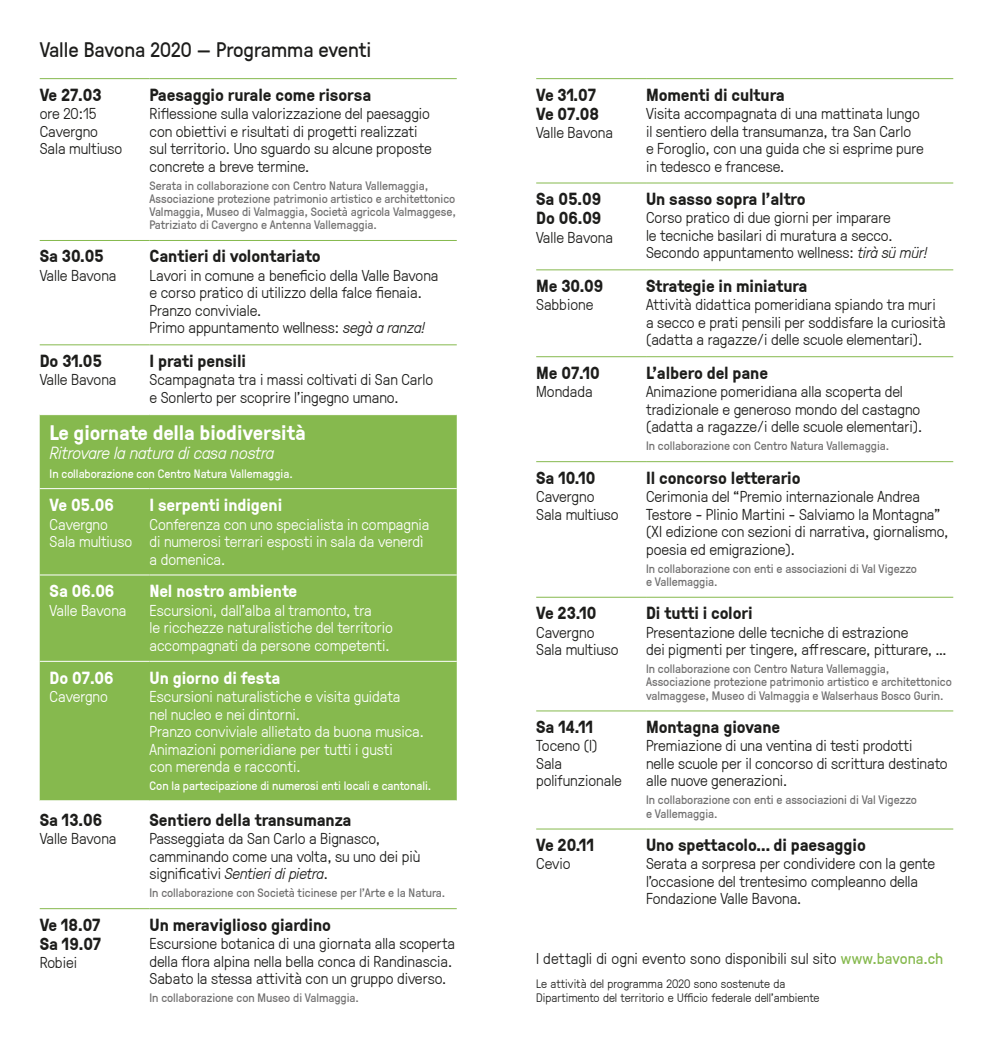
<style>
.page{position:relative;width:993px;height:1042px;background:#fff}
.page>*{position:absolute;margin:0;border:0;box-sizing:border-box;transform-origin:0 0}
.t1{font:21px "GT Pressura";color:#1d1d1b}
.t2{font:700 21px "GT Pressura";letter-spacing:-.005em;color:#fff}
.t3{font:700 17.5px/19.2px "GT Pressura";letter-spacing:-.005em;color:#1d1d1b}
.t4{font:700 17.5px "GT Pressura";letter-spacing:-.005em;color:#fff}
.t5{font:italic 300 17.5px "GT Pressura";letter-spacing:-.005em;color:#fff}
.t6{font:300 15.75px/17.5px "GT Pressura";letter-spacing:-.005em;color:#1d1d1b}
.t7{font:300 15.75px/17.5px "GT Pressura";letter-spacing:-.005em;color:#fff}
.t8{font:12.25px/13.1px "GT Pressura";color:#706f6f}
.t9{font:300 12.25px/14px "GT Pressura";color:#1d1d1b}
.t10{font:12.25px "GT Pressura";color:#fff}
.s1{font-style:italic}
.s2{font-weight:400;color:#86b94e}
</style>
<div class="page">
<hr style="left:40px;top:78px;width:109px;height:1px;background:#86b94e">
<hr style="left:40px;top:240px;width:109px;height:1px;background:#86b94e">
<hr style="left:40px;top:344px;width:109px;height:1px;background:#86b94e">
<hr style="left:149px;top:78px;width:307px;height:1px;background:#86b94e">
<hr style="left:149px;top:240px;width:307px;height:1px;background:#86b94e">
<hr style="left:149px;top:344px;width:307px;height:1px;background:#86b94e">
<div style="left:40px;top:415px;width:416px;height:385px;background:#86b94e"></div>
<hr style="left:40px;top:488px;width:109px;height:1px;background:#fff">
<hr style="left:149px;top:488px;width:307px;height:1px;background:#fff">
<hr style="left:40px;top:574px;width:109px;height:1px;background:#fff">
<hr style="left:149px;top:574px;width:307px;height:1px;background:#fff">
<hr style="left:40px;top:661px;width:109px;height:1px;background:#fff">
<hr style="left:149px;top:661px;width:307px;height:1px;background:#fff">
<hr style="left:40px;top:908px;width:109px;height:1px;background:#86b94e">
<hr style="left:149px;top:908px;width:307px;height:1px;background:#86b94e">
<hr style="left:536px;top:78px;width:110px;height:1px;background:#86b94e">
<hr style="left:536px;top:183px;width:110px;height:1px;background:#86b94e">
<hr style="left:536px;top:269px;width:110px;height:1px;background:#86b94e">
<hr style="left:536px;top:356px;width:110px;height:1px;background:#86b94e">
<hr style="left:536px;top:461px;width:110px;height:1px;background:#86b94e">
<hr style="left:536px;top:597px;width:110px;height:1px;background:#86b94e">
<hr style="left:536px;top:710px;width:110px;height:1px;background:#86b94e">
<hr style="left:536px;top:828px;width:110px;height:1px;background:#86b94e">
<hr style="left:646px;top:78px;width:306px;height:1px;background:#86b94e">
<hr style="left:646px;top:183px;width:306px;height:1px;background:#86b94e">
<hr style="left:646px;top:269px;width:306px;height:1px;background:#86b94e">
<hr style="left:646px;top:356px;width:306px;height:1px;background:#86b94e">
<hr style="left:646px;top:461px;width:306px;height:1px;background:#86b94e">
<hr style="left:646px;top:597px;width:306px;height:1px;background:#86b94e">
<hr style="left:646px;top:710px;width:306px;height:1px;background:#86b94e">
<hr style="left:646px;top:828px;width:306px;height:1px;background:#86b94e">
<h1 class="t1" style="left:40px;top:34px;width:333px">Valle Bavona 2020 — Programma eventi</h1>
<p class="t3" style="left:40px;top:84px;width:63px">Ve 27.03</p>
<p class="t6" style="left:40px;top:104px;width:84px">ore 20:15<br>Cavergno<br>Sala multiuso</p>
<p class="t3" style="left:149px;top:84px;width:223px">Paesaggio rurale come risorsa</p>
<p class="t6" style="left:149px;top:104px;width:283px">Riflessione sulla valorizzazione del paesaggio con obiettivi e risultati di progetti realizzati sul territorio. Uno sguardo su alcune proposte concrete a breve termine.</p>
<p class="t8" style="left:149px;top:178px;width:308px">Serata in collaborazione con Centro Natura Vallemaggia, Associazione protezione patrimonio artistico e architettonico Valmaggia, Museo di Valmaggia, Società agricola Valmaggese, Patriziato di Cavergno e Antenna Vallemaggia.</p>
<p class="t3" style="left:40px;top:246px;width:66px">Sa 30.05</p>
<p class="t6" style="left:40px;top:266px;width:78px">Valle Bavona</p>
<p class="t3" style="left:149px;top:246px;width:172px">Cantieri di volontariato</p>
<p class="t6" style="left:149px;top:266px;width:290px">Lavori in comune a beneficio della Valle Bavona e corso pratico di utilizzo della falce fienaia.<br>Pranzo conviviale.<br>Primo appuntamento wellness: <span class="s1">segà a ranza!</span></p>
<p class="t3" style="left:40px;top:350px;width:64px">Do 31.05</p>
<p class="t6" style="left:40px;top:370px;width:78px">Valle Bavona</p>
<p class="t3" style="left:149px;top:350px;width:98px">I prati pensili</p>
<p class="t6" style="left:149px;top:370px;width:285px">Scampagnata tra i massi coltivati di San Carlo e Sonlerto per scoprire l’ingegno umano.</p>
<h1 class="t2" style="left:50px;top:417px;width:257px">Le giornate della biodiversità</h1>
<p class="t5" style="left:50px;top:440px;width:226px">Ritrovare la natura di casa nostra</p>
<p class="t10" style="left:50px;top:465px;width:245px">In collaborazione con Centro Natura Vallemaggia.</p>
<p class="t4" style="left:50px;top:492px;width:66px">Ve 05.06</p>
<p class="t7" style="left:50px;top:514px;width:84px">Cavergno<br>Sala multiuso</p>
<p class="t4" style="left:149px;top:492px;width:134px">I serpenti indigeni</p>
<p class="t7" style="left:149px;top:514px;width:281px">Conferenza con uno specialista in compagnia di numerosi terrari esposti in sala da venerdì a domenica.</p>
<p class="t4" style="left:50px;top:578px;width:66px">Sa 06.06</p>
<p class="t7" style="left:50px;top:601px;width:78px">Valle Bavona</p>
<p class="t4" style="left:149px;top:578px;width:149px">Nel nostro ambiente</p>
<p class="t7" style="left:149px;top:601px;width:245px">Escursioni, dall’alba al tramonto, tra<br>le ricchezze naturalistiche del territorio accompagnati da persone competenti.</p>
<p class="t4" style="left:50px;top:665px;width:65px">Do 07.06</p>
<p class="t7" style="left:50px;top:687px;width:60px">Cavergno</p>
<p class="t4" style="left:149px;top:665px;width:132px">Un giorno di festa</p>
<p class="t7" style="left:149px;top:687px;width:276px">Escursioni naturalistiche e visita guidata<br>nel nucleo e nei dintorni.<br>Pranzo conviviale allietato da buona musica.<br>Animazioni pomeridiane per tutti i gusti<br>con merenda e racconti.</p>
<p class="t10" style="left:149px;top:777px;width:283px">Con la partecipazione di numerosi enti locali e cantonali.</p>
<p class="t3" style="left:40px;top:809px;width:64px">Sa 13.06</p>
<p class="t6" style="left:40px;top:829px;width:78px">Valle Bavona</p>
<p class="t3" style="left:149px;top:809px;width:203px">Sentiero della transumanza</p>
<p class="t6" style="left:149px;top:829px;width:272px">Passeggiata da San Carlo a Bignasco, camminando come una volta, su uno dei più significativi <span class="s1">Sentieri di pietra</span>.</p>
<p class="t8" style="left:149px;top:885px;width:297px">In collaborazione con Società ticinese per l’Arte e la Natura.</p>
<p class="t3" style="left:40px;top:914px;width:63px">Ve 18.07<br>Sa 19.07</p>
<p class="t6" style="left:40px;top:953px;width:39px">Robiei</p>
<p class="t3" style="left:149px;top:914px;width:183px">Un meraviglioso giardino</p>
<p class="t6" style="left:149px;top:934px;width:307px">Escursione botanica di una giornata alla scoperta della flora alpina nella bella conca di Randinascia.<br>Sabato la stessa attività con un gruppo diverso.</p>
<p class="t8" style="left:149px;top:990px;width:211px">In collaborazione con Museo di Valmaggia.</p>
<p class="t3" style="left:536px;top:84px;width:64px">Ve 31.07<br>Ve 07.08</p>
<p class="t6" style="left:536px;top:123px;width:78px">Valle Bavona</p>
<p class="t3" style="left:646px;top:84px;width:140px">Momenti di cultura</p>
<p class="t6" style="left:646px;top:104px;width:279px">Visita accompagnata di una mattinata lungo il sentiero della transumanza, tra San Carlo<br>e Foroglio, con una guida che si esprime pure in tedesco e francese.</p>
<p class="t3" style="left:536px;top:188px;width:67px">Sa 05.09<br>Do 06.09</p>
<p class="t6" style="left:536px;top:227px;width:78px">Valle Bavona</p>
<p class="t3" style="left:646px;top:188px;width:161px">Un sasso sopra l’altro</p>
<p class="t6" style="left:646px;top:208px;width:283px">Corso pratico di due giorni per imparare<br>le tecniche basilari di muratura a secco.<br>Secondo appuntamento wellness: <span class="s1">tirà sü mür!</span></p>
<p class="t3" style="left:536px;top:275px;width:69px">Me 30.09</p>
<p class="t6" style="left:536px;top:295px;width:59px">Sabbione</p>
<p class="t3" style="left:646px;top:275px;width:163px">Strategie in miniatura</p>
<p class="t6" style="left:646px;top:295px;width:301px">Attività didattica pomeridiana spiando tra muri a secco e prati pensili per soddisfare la curiosità (adatta a ragazze/i delle scuole elementari).</p>
<p class="t3" style="left:536px;top:362px;width:65px">Me 07.10</p>
<p class="t6" style="left:536px;top:382px;width:58px">Mondada</p>
<p class="t3" style="left:646px;top:362px;width:123px">L’albero del pane</p>
<p class="t6" style="left:646px;top:382px;width:278px">Animazione pomeridiana alla scoperta del tradizionale e generoso mondo del castagno (adatta a ragazze/i delle scuole elementari).</p>
<p class="t8" style="left:646px;top:439px;width:245px">In collaborazione con Centro Natura Vallemaggia.</p>
<p class="t3" style="left:536px;top:467px;width:61px">Sa 10.10</p>
<p class="t6" style="left:536px;top:487px;width:84px">Cavergno<br>Sala multiuso</p>
<p class="t3" style="left:646px;top:467px;width:156px">Il concorso letterario</p>
<p class="t6" style="left:646px;top:487px;width:304px">Cerimonia del “Premio internazionale Andrea Testore - Plinio Martini - Salviamo la Montagna” (XI edizione con sezioni di narrativa, giornalismo, poesia ed emigrazione).</p>
<p class="t8" style="left:646px;top:561px;width:272px">In collaborazione con enti e associazioni di Val Vigezzo e Vallemaggia.</p>
<p class="t3" style="left:536px;top:603px;width:62px">Ve 23.10</p>
<p class="t6" style="left:536px;top:622px;width:84px">Cavergno<br>Sala multiuso</p>
<p class="t3" style="left:646px;top:603px;width:108px">Di tutti i colori</p>
<p class="t6" style="left:646px;top:622px;width:302px">Presentazione delle tecniche di estrazione<br>dei pigmenti per tingere, affrescare, pitturare, …</p>
<p class="t8" style="left:646px;top:662px;width:307px">In collaborazione con Centro Natura Vallemaggia,<br>Associazione protezione patrimonio artistico e architettonico valmaggese, Museo di Valmaggia e Walserhaus Bosco Gurin.</p>
<p class="t3" style="left:536px;top:716px;width:59px">Sa 14.11</p>
<p class="t6" style="left:536px;top:736px;width:87px">Toceno (I)<br>Sala polifunzionale</p>
<p class="t3" style="left:646px;top:716px;width:136px">Montagna giovane</p>
<p class="t6" style="left:646px;top:736px;width:303px">Premiazione di una ventina di testi prodotti<br>nelle scuole per il concorso di scrittura destinato alle nuove generazioni.</p>
<p class="t8" style="left:646px;top:793px;width:272px">In collaborazione con enti e associazioni di Val Vigezzo e Vallemaggia.</p>
<p class="t3" style="left:536px;top:834px;width:60px">Ve 20.11</p>
<p class="t6" style="left:536px;top:854px;width:36px">Cevio</p>
<p class="t3" style="left:646px;top:834px;width:221px">Uno spettacolo… di paesaggio</p>
<p class="t6" style="left:646px;top:854px;width:290px">Serata a sorpresa per condividere con la gente l’occasione del trentesimo compleanno della<br>Fondazione Valle Bavona.</p>
<p class="t6" style="left:536px;top:948px;width:408px">I dettagli di ogni evento sono disponibili sul sito <span class="s2">www.bavona.ch</span></p>
<p class="t9" style="left:536px;top:976px;width:285px">Le attività del programma 2020 sono sostenute da<br>Dipartimento del territorio e Ufficio federale dell’ambiente</p>
</div>
